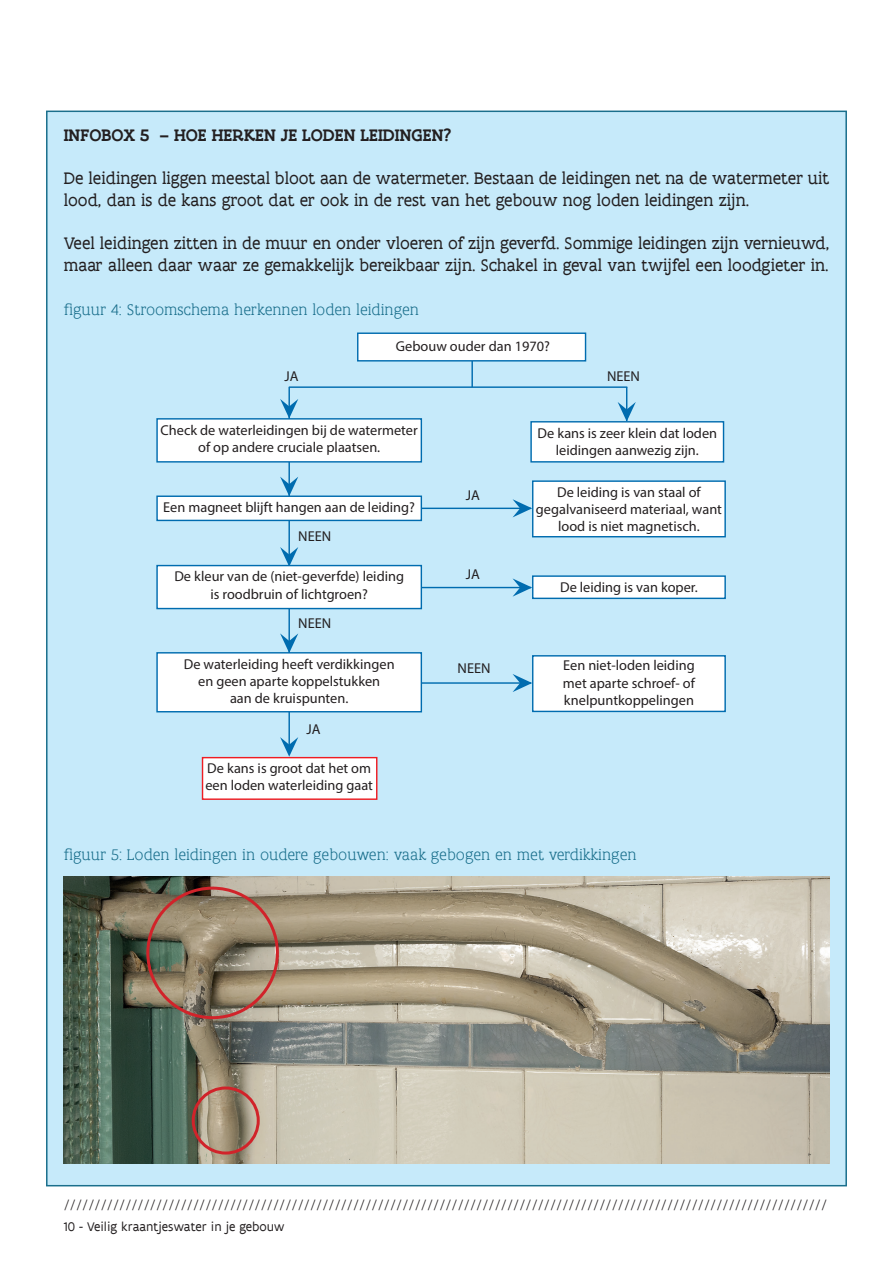
<style>
.page{position:relative;width:893px;height:1263px;background:#fff}
.page>*{position:absolute;margin:0;border:0;box-sizing:border-box;transform-origin:0 0}
.t1{font:18px/21.6px "Flanders Art Serif";color:#231f20}
.t2{font:500 18px "Flanders Art Serif";color:#231f20}
.t3{font:300 16.5px "Flanders Art Serif";color:#1a6f8c}
.t4{font:14.4px/17.2px "Myriad Pro";color:#231f20;text-align:center}
.t5{font:300 13.5px "Flanders Art Sans";color:#231f20}
.t6{font:13.5px "Flanders Art Sans";color:#231f20}
</style>
<div class="page">
<div style="left:46px;top:111px;width:801px;height:1075px;background:#c6eafa;border:2px solid #1a6f8c"></div>
<hr style="left:471px;top:360px;width:2px;height:27px;background:#006caf">
<hr style="left:289px;top:386px;width:338px;height:2px;background:#006caf">
<hr style="left:288px;top:387px;width:2px;height:360px;background:#006caf">
<hr style="left:626px;top:387px;width:1px;height:38px;background:#006caf">
<div style="left:531px;top:422px;width:192px;height:40px;background:#fff"></div>
<div style="left:530px;top:421px;width:194px;height:42px;border:1px solid #006caf"></div>
<div style="left:358px;top:333px;width:227px;height:28px;background:#fff"></div>
<div style="left:357px;top:332px;width:229px;height:29px;border:1px solid #006caf"></div>
<div style="left:157px;top:419px;width:264px;height:43px;background:#fff"></div>
<div style="left:156px;top:418px;width:266px;height:45px;border:1px solid #006caf"></div>
<svg style="left:618px;top:402px;width:18px;height:19px"></svg>
<svg style="left:280px;top:399px;width:18px;height:19px"></svg>
<svg style="left:512px;top:499px;width:20px;height:18px"></svg>
<svg style="left:280px;top:547px;width:18px;height:18px"></svg>
<svg style="left:280px;top:737px;width:18px;height:20px"></svg>
<div style="left:203px;top:758px;width:174px;height:41px;background:#fff"></div>
<div style="left:202px;top:757px;width:175px;height:43px;border:1px solid #ee1d23"></div>
<div style="left:157px;top:496px;width:264px;height:24px;background:#fff"></div>
<div style="left:157px;top:566px;width:264px;height:42px;background:#fff"></div>
<div style="left:157px;top:653px;width:264px;height:59px;background:#fff"></div>
<div style="left:533px;top:481px;width:192px;height:56px;background:#fff"></div>
<div style="left:533px;top:576px;width:192px;height:22px;background:#fff"></div>
<div style="left:533px;top:656px;width:192px;height:55px;background:#fff"></div>
<div style="left:156px;top:495px;width:266px;height:26px;border:1px solid #006caf"></div>
<div style="left:156px;top:565px;width:266px;height:44px;border:1px solid #006caf"></div>
<div style="left:156px;top:652px;width:266px;height:60px;border:1px solid #006caf"></div>
<svg style="left:280px;top:477px;width:18px;height:19px"></svg>
<hr style="left:421px;top:508px;width:110px;height:1px;background:#006caf">
<div style="left:532px;top:480px;width:194px;height:57px;border:1px solid #006caf"></div>
<svg style="left:512px;top:578px;width:20px;height:19px"></svg>
<svg style="left:280px;top:633px;width:18px;height:20px"></svg>
<hr style="left:421px;top:587px;width:110px;height:1px;background:#006caf">
<div style="left:532px;top:575px;width:194px;height:24px;border:1px solid #006caf"></div>
<svg style="left:512px;top:674px;width:20px;height:18px"></svg>
<hr style="left:421px;top:682px;width:110px;height:2px;background:#006caf">
<div style="left:532px;top:655px;width:194px;height:57px;border:1px solid #006caf"></div>
<img style="left:64px;top:877px;width:765px;height:286px">
<div style="left:146px;top:887px;width:133px;height:132px;border:3px solid #d1232a;border-radius:50%"></div>
<div style="left:192px;top:1086px;width:68px;height:68px;border:3px solid #d1232a;border-radius:50%"></div>
<p class="t2" style="left:64px;top:124px;width:389px">INFOBOX 5 – HOE HERKEN JE LODEN LEIDINGEN?</p>
<p class="t1" style="left:64px;top:168px;width:767px">De leidingen liggen meestal bloot aan de watermeter. Bestaan de leidingen net na de watermeter uit lood, dan is de kans groot dat er ook in de rest van het gebouw nog loden leidingen zijn.</p>
<p class="t1" style="left:64px;top:233px;width:767px">Veel leidingen zitten in de muur en onder vloeren of zijn geverfd. Sommige leidingen zijn vernieuwd, maar alleen daar waar ze gemakkelijk bereikbaar zijn. Schakel in geval van twijfel een loodgieter in.</p>
<p class="t3" style="left:64px;top:300px;width:357px">figuur 4: Stroomschema herkennen loden leidingen</p>
<p class="t4" style="left:396px;top:337px;width:155px">Gebouw ouder dan 1970?</p>
<p class="t4" style="left:285px;top:367px;width:16px">JA</p>
<p class="t4" style="left:607px;top:367px;width:34px">NEEN</p>
<p class="t4" style="left:161px;top:421px;width:259px">Check de waterleidingen bij de watermeter of op andere cruciale plaatsen.</p>
<p class="t4" style="left:537px;top:424px;width:181px">De kans is zeer klein dat loden leidingen aanwezig zijn.</p>
<p class="t4" style="left:163px;top:498px;width:253px">Een magneet blijft hangen aan de leiding?</p>
<p class="t4" style="left:298px;top:527px;width:34px">NEEN</p>
<p class="t4" style="left:174px;top:568px;width:231px">De kleur van de (niet-geverfde) leiding is roodbruin of lichtgroen?</p>
<p class="t4" style="left:298px;top:614px;width:34px">NEEN</p>
<p class="t4" style="left:184px;top:655px;width:212px">De waterleiding heeft verdikkingen en geen aparte koppelstukken<br>aan de kruispunten.</p>
<p class="t4" style="left:306px;top:720px;width:16px">JA</p>
<p class="t4" style="left:205px;top:759px;width:169px;text-align:left">De kans is groot dat het om een loden waterleiding gaat</p>
<p class="t4" style="left:466px;top:486px;width:16px">JA</p>
<p class="t4" style="left:466px;top:565px;width:16px">JA</p>
<p class="t4" style="left:458px;top:659px;width:34px">NEEN</p>
<p class="t4" style="left:536px;top:483px;width:188px">De leiding is van staal of gegalvaniseerd materiaal, want lood is niet magnetisch.</p>
<p class="t4" style="left:560px;top:578px;width:139px">De leiding is van koper.</p>
<p class="t4" style="left:563px;top:657px;width:134px;text-align:justify">Een niet-loden leiding met aparte schroef- of knelpuntkoppelingen</p>
<p class="t3" style="left:64px;top:845px;width:574px">figuur 5: Loden leidingen in oudere gebouwen: vaak gebogen en met verdikkingen</p>
<p class="t5" style="left:64px;top:1197px;width:765px">////////////////////////////////////////////////////////////////////////////////////////////////////////////////////////////</p>
<p class="t6" style="left:64px;top:1218px;width:222px">10 - Veilig kraantjeswater in je gebouw</p>
</div>
